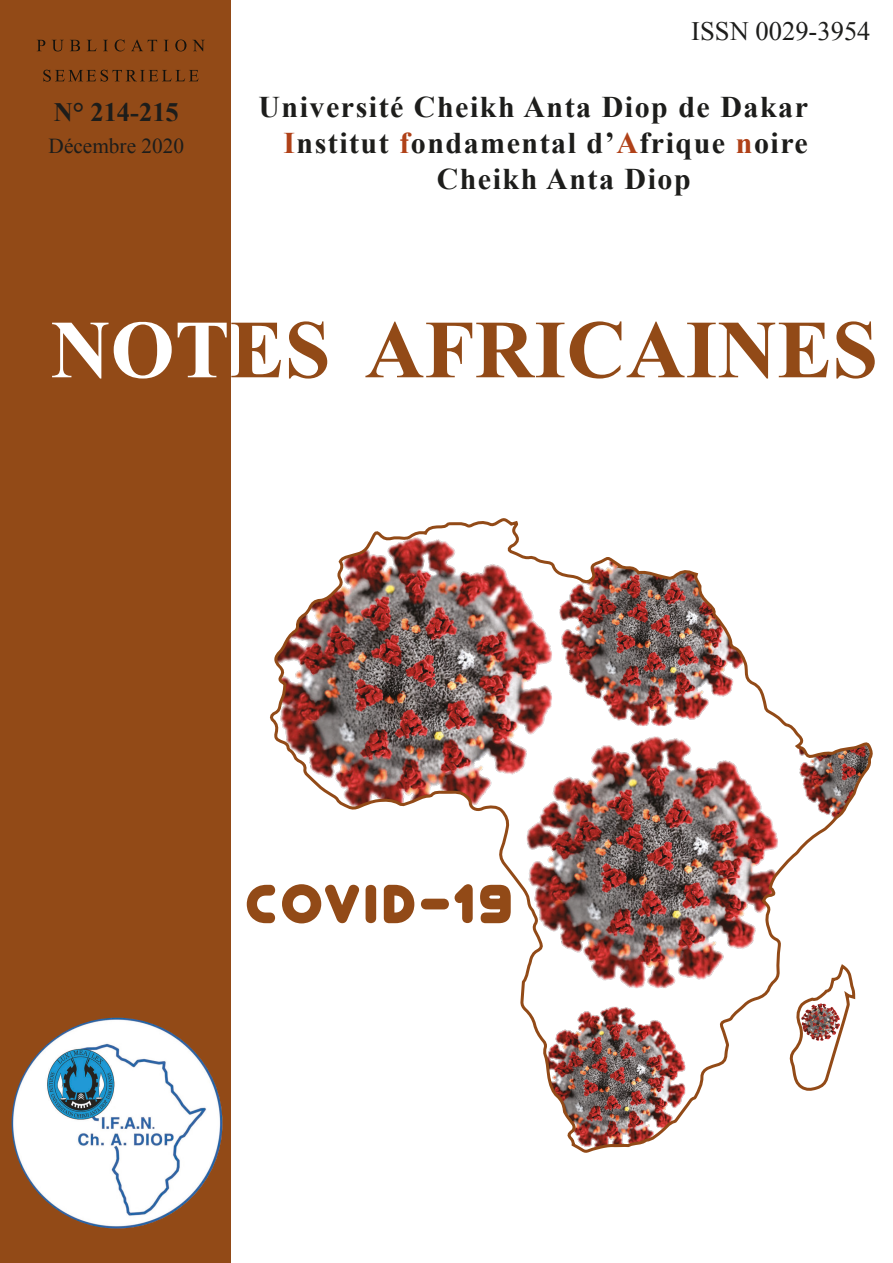
<style>
.page{position:relative;width:893px;height:1263px;background:#fff}
.page>*{position:absolute;margin:0;border:0;box-sizing:border-box;transform-origin:0 0}
.t1{font:700 82.5px "Times New Roman";color:#924a17}
.t2{font:64.2px "Junegull";letter-spacing:.05em;color:#924a17}
.t3{font:700 30px "Times New Roman";letter-spacing:.05em;color:#1d1d1b}
.t4{font:26.55px "Times New Roman";color:#1d1d1b}
.t5{font:700 26.55px "Times New Roman";color:#1d1d1b}
.t6{font:21.3px "Times New Roman";color:#1d1d1b}
.s1{color:#b04118}
.s2{color:#fff}
</style>
<div class="page">
<div style="left:1px;top:0;width:230px;height:1263px;background:#924a17"></div>
<img style="left:103px;top:40px;width:102px;height:11px">
<img style="left:270px;top:518px;width:603px;height:635px">
<img style="left:12px;top:1018px;width:210px;height:210px;border-radius:105px">
<svg style="left:787px;top:962px;width:70px;height:131px"></svg>
<p class="t5" style="left:54px;top:94px;width:126px">N° 214-215</p>
<p class="t6" style="left:49px;top:132px;width:137px">Décembre 2020</p>
<p class="t4" style="left:691px;top:13px;width:181px">ISSN 0029-3954</p>
<p class="t3" style="left:258px;top:86px;width:551px">Université Cheikh Anta Diop de Dakar</p>
<p class="t3" style="left:283px;top:122px;width:526px"><span class="s1">I</span>nstitut <span class="s1">f</span>ondamental d’<span class="s1">A</span>frique <span class="s1">n</span>oire</p>
<p class="t3" style="left:437px;top:158px;width:255px">Cheikh Anta Diop</p>
<h1 class="t1" style="left:51px;top:293px;width:828px"><span class="s2">NOT</span>ES AFRICAINES</h1>
<h2 class="t2" style="left:245px;top:872px;width:269px">COVID-19</h2>
</div>
